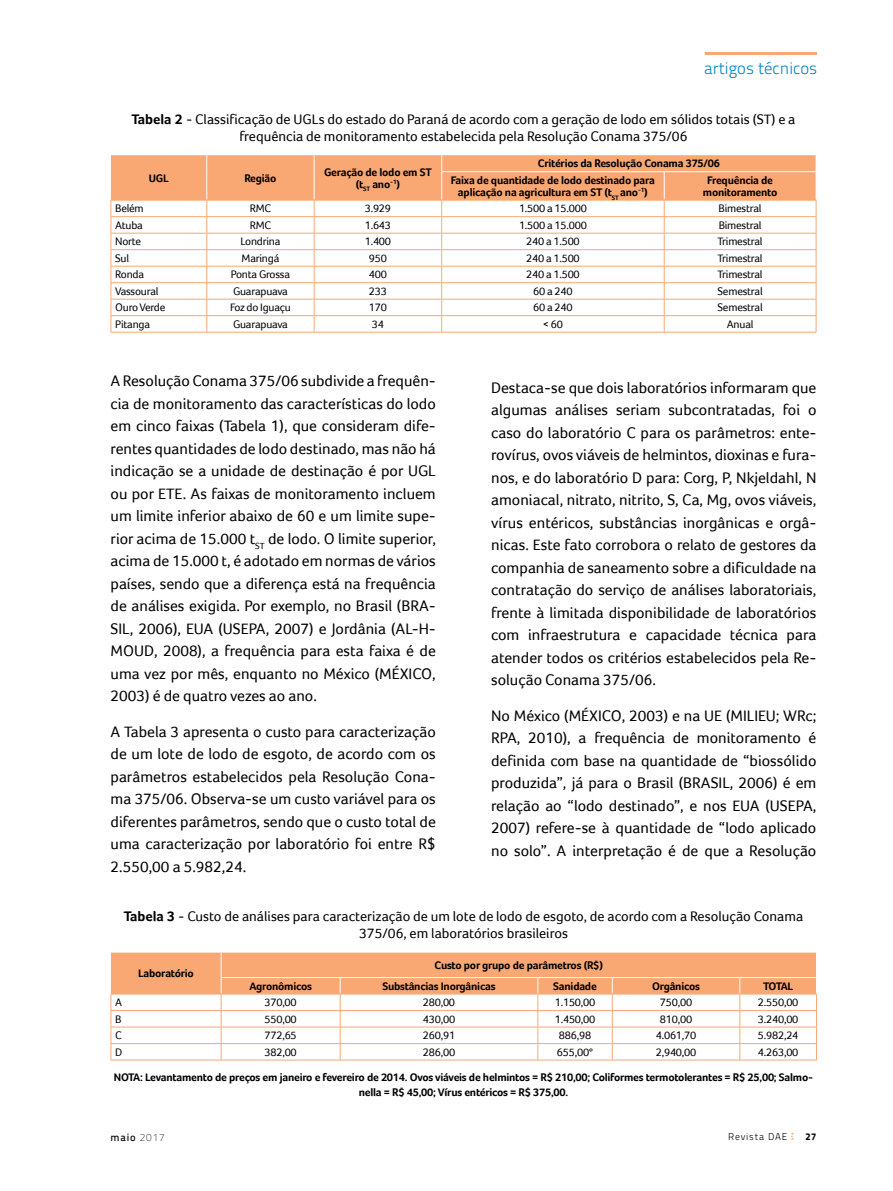
<style>
.page{position:relative;width:893px;height:1191px;background:#fff}
.page>*{position:absolute;margin:0;border:0;box-sizing:border-box;transform-origin:0 0}
.t1{font:300 16.65px "Titillium Text 22 L";color:#0083c6}
.t2{font:15.75px/22.5px "Foco";color:#000;text-align:justify}
.t3{font:14.25px/17.1px "Foco";color:#000;text-align:center}
.t4{font:700 11.25px/12px "Foco";letter-spacing:-.02em;color:#000;text-align:center}
.t5{font:11.25px "Foco";letter-spacing:-.02em;color:#000}
.t6{font:500 10.5px "Titillium Text 22 L";color:#000}
.t7{font:300 9.75px "Titillium Text 22 L";letter-spacing:.08em;color:#000}
.t8{font:800 9.75px "Titillium Text 22 L";color:#000}
.s1{font-weight:700}
.s2{font-weight:100}
</style>
<div class="page">
<svg style="left:111px;top:155px;width:706px;height:177px"></svg>
<hr style="left:111px;top:332px;width:96px;height:1px;background:#f9a773">
<hr style="left:207px;top:332px;width:107px;height:1px;background:#f9a773">
<hr style="left:314px;top:332px;width:128px;height:1px;background:#f9a773">
<hr style="left:442px;top:332px;width:222px;height:1px;background:#f9a773">
<hr style="left:664px;top:332px;width:152px;height:1px;background:#f9a773">
<svg style="left:111px;top:952px;width:706px;height:107px"></svg>
<hr style="left:111px;top:1059px;width:110px;height:1px;background:#f9a773">
<hr style="left:221px;top:1059px;width:119px;height:1px;background:#f9a773">
<hr style="left:340px;top:1059px;width:198px;height:1px;background:#f9a773">
<hr style="left:538px;top:1059px;width:74px;height:1px;background:#f9a773">
<hr style="left:612px;top:1059px;width:128px;height:1px;background:#f9a773">
<hr style="left:740px;top:1059px;width:77px;height:1px;background:#f9a773">
<svg style="left:791px;top:1133px;width:2px;height:6px"></svg>
<hr style="left:705px;top:52px;width:111px;height:3px;background:#f9a773">
<p class="t1" style="left:704px;top:56px;width:115px">artigos técnicos</p>
<p class="t3" style="left:132px;top:110px;width:665px"><span class="s1">Tabela 2</span> - Classificação de UGLs do estado do Paraná de acordo com a geração de lodo em sólidos totais (ST) e a frequência de monitoramento estabelecida pela Resolução Conama 375/06</p>
<p class="t4" style="left:149px;top:172px;width:22px">UGL</p>
<p class="t4" style="left:244px;top:172px;width:34px">Região</p>
<p class="t4" style="left:324px;top:166px;width:109px">Geração de lodo em ST (t<sub>ST</sub> ano<sup>-1</sup>)</p>
<p class="t4" style="left:451px;top:155px;width:270px;line-height:16.5px;text-align:left;text-indent:87px">Critérios da Resolução Conama 375/06<br>Faixa de quantidade de lodo destinado para</p>
<p class="t4" style="left:458px;top:186px;width:191px">aplicação na agricultura em ST (t<sub>ST</sub> ano<sup>-1</sup>)</p>
<p class="t4" style="left:703px;top:174px;width:76px">Frequência de monitoramento</p>
<p class="t5" style="left:115px;top:202px;width:30px">Belém</p>
<p class="t5" style="left:250px;top:202px;width:23px">RMC</p>
<p class="t5" style="left:365px;top:202px;width:28px">3.929</p>
<p class="t5" style="left:519px;top:202px;width:69px">1.500 a 15.000</p>
<p class="t5" style="left:719px;top:202px;width:44px">Bimestral</p>
<p class="t5" style="left:115px;top:219px;width:29px">Atuba</p>
<p class="t5" style="left:250px;top:219px;width:23px">RMC</p>
<p class="t5" style="left:365px;top:219px;width:28px">1.643</p>
<p class="t5" style="left:519px;top:219px;width:69px">1.500 a 15.000</p>
<p class="t5" style="left:719px;top:219px;width:44px">Bimestral</p>
<p class="t5" style="left:115px;top:235px;width:27px">Norte</p>
<p class="t5" style="left:240px;top:235px;width:42px">Londrina</p>
<p class="t5" style="left:365px;top:235px;width:28px">1.400</p>
<p class="t5" style="left:526px;top:235px;width:55px">240 a 1.500</p>
<p class="t5" style="left:718px;top:235px;width:47px">Trimestral</p>
<p class="t5" style="left:115px;top:252px;width:15px">Sul</p>
<p class="t5" style="left:242px;top:252px;width:39px">Maringá</p>
<p class="t5" style="left:369px;top:252px;width:20px">950</p>
<p class="t5" style="left:526px;top:252px;width:55px">240 a 1.500</p>
<p class="t5" style="left:718px;top:252px;width:47px">Trimestral</p>
<p class="t5" style="left:115px;top:268px;width:30px">Ronda</p>
<p class="t5" style="left:231px;top:268px;width:61px">Ponta Grossa</p>
<p class="t5" style="left:369px;top:268px;width:20px">400</p>
<p class="t5" style="left:526px;top:268px;width:55px">240 a 1.500</p>
<p class="t5" style="left:718px;top:268px;width:47px">Trimestral</p>
<p class="t5" style="left:115px;top:285px;width:45px">Vassoural</p>
<p class="t5" style="left:233px;top:285px;width:56px">Guarapuava</p>
<p class="t5" style="left:369px;top:285px;width:20px">233</p>
<p class="t5" style="left:533px;top:285px;width:41px">60 a 240</p>
<p class="t5" style="left:718px;top:285px;width:47px">Semestral</p>
<p class="t5" style="left:115px;top:301px;width:52px">Ouro Verde</p>
<p class="t5" style="left:230px;top:301px;width:62px">Foz do Iguaçu</p>
<p class="t5" style="left:369px;top:301px;width:20px">170</p>
<p class="t5" style="left:533px;top:301px;width:41px">60 a 240</p>
<p class="t5" style="left:718px;top:301px;width:47px">Semestral</p>
<p class="t5" style="left:115px;top:318px;width:36px">Pitanga</p>
<p class="t5" style="left:233px;top:318px;width:56px">Guarapuava</p>
<p class="t5" style="left:372px;top:318px;width:14px">34</p>
<p class="t5" style="left:543px;top:318px;width:22px">&lt; 60</p>
<p class="t5" style="left:727px;top:318px;width:28px">Anual</p>
<p class="t2" style="left:111px;top:369px;width:327px">A Resolução Conama 375/06 subdivide a frequên&shy;cia de monitoramento das características do lodo em cinco faixas (Tabela 1), que consideram dife&shy;rentes quantidades de lodo destinado, mas não há indicação se a unidade de destinação é por UGL ou por ETE. As faixas de monitoramento incluem um limite inferior abaixo de 60 e um limite supe&shy;rior acima de 15.000 t<sub>ST</sub> de lodo. O limite superior, acima de 15.000 t, é adotado em normas de vários países, sendo que a diferença está na frequência de análises exigida. Por exemplo, no Brasil (BRA-SIL, 2006), EUA (USEPA, 2007) e Jordânia (AL-H-MOUD, 2008), a frequência para esta faixa é de uma vez por mês, enquanto no México (MÉXICO, 2003) é de quatro vezes ao ano.</p>
<p class="t2" style="left:111px;top:720px;width:327px">A Tabela 3 apresenta o custo para caracterização de um lote de lodo de esgoto, de acordo com os parâmetros estabelecidos pela Resolução Cona&shy;ma 375/06. Observa-se um custo variável para os diferentes parâmetros, sendo que o custo total de uma caracterização por laboratório foi entre R$ 2.550,00 a 5.982,24.</p>
<p class="t2" style="left:491px;top:376px;width:327px">Destaca-se que dois laboratórios informaram que algumas análises seriam subcontratadas, foi o caso do laboratório C para os parâmetros: ente&shy;rovírus, ovos viáveis de helmintos, dioxinas e fura&shy;nos, e do laboratório D para: Corg, P, Nkjeldahl, N amoniacal, nitrato, nitrito, S, Ca, Mg, ovos viáveis, vírus entéricos, substâncias inorgânicas e orgâ&shy;nicas. Este fato corrobora o relato de gestores da companhia de saneamento sobre a dificuldade na contratação do serviço de análises laboratoriais, frente à limitada disponibilidade de laboratórios com infraestrutura e capacidade técnica para atender todos os critérios estabelecidos pela Re&shy;solução Conama 375/06.</p>
<p class="t2" style="left:491px;top:704px;width:327px">No México (MÉXICO, 2003) e na UE (MILIEU; WRc; RPA, 2010), a frequência de monitoramento é definida com base na quantidade de “biossólido produzida”, já para o Brasil (BRASIL, 2006) é em relação ao “lodo destinado”, e nos EUA (USEPA, 2007) refere-se à quantidade de “lodo aplicado no solo”. A interpretação é de que a Resolução</p>
<p class="t3" style="left:124px;top:907px;width:681px"><span class="s1">Tabela 3</span> - Custo de análises para caracterização de um lote de lodo de esgoto, de acordo com a Resolução Conama<br>375/06, em laboratórios brasileiros</p>
<p class="t4" style="left:138px;top:967px;width:57px">Laboratório</p>
<p class="t4" style="left:435px;top:959px;width:170px">Custo por grupo de parâmetros (R$)</p>
<p class="t4" style="left:249px;top:980px;width:64px">Agronômicos</p>
<p class="t4" style="left:382px;top:980px;width:115px">Substâncias Inorgânicas</p>
<p class="t4" style="left:553px;top:980px;width:45px">Sanidade</p>
<p class="t4" style="left:652px;top:980px;width:49px">Orgânicos</p>
<p class="t4" style="left:763px;top:980px;width:32px">TOTAL</p>
<p class="t5" style="left:115px;top:996px;width:9px">A</p>
<p class="t5" style="left:264px;top:996px;width:34px">370,00</p>
<p class="t5" style="left:423px;top:996px;width:34px">280,00</p>
<p class="t5" style="left:555px;top:996px;width:42px">1.150,00</p>
<p class="t5" style="left:660px;top:996px;width:34px">750,00</p>
<p class="t5" style="left:758px;top:996px;width:42px">2.550,00</p>
<p class="t5" style="left:115px;top:1012px;width:8px">B</p>
<p class="t5" style="left:264px;top:1012px;width:34px">550,00</p>
<p class="t5" style="left:423px;top:1012px;width:34px">430,00</p>
<p class="t5" style="left:555px;top:1012px;width:42px">1.450,00</p>
<p class="t5" style="left:660px;top:1012px;width:34px">810,00</p>
<p class="t5" style="left:758px;top:1012px;width:42px">3.240,00</p>
<p class="t5" style="left:115px;top:1029px;width:8px">C</p>
<p class="t5" style="left:264px;top:1029px;width:34px">772,65</p>
<p class="t5" style="left:423px;top:1029px;width:34px">260,91</p>
<p class="t5" style="left:559px;top:1029px;width:34px">886,98</p>
<p class="t5" style="left:656px;top:1029px;width:42px">4.061,70</p>
<p class="t5" style="left:758px;top:1029px;width:42px">5.982,24</p>
<p class="t5" style="left:115px;top:1045px;width:9px">D</p>
<p class="t5" style="left:264px;top:1045px;width:34px">382,00</p>
<p class="t5" style="left:423px;top:1045px;width:34px">286,00</p>
<p class="t5" style="left:557px;top:1045px;width:38px">655,00*</p>
<p class="t5" style="left:656px;top:1045px;width:42px">2,940,00</p>
<p class="t5" style="left:758px;top:1045px;width:42px">4.263,00</p>
<p class="t4" style="left:114px;top:1070px;width:701px;line-height:15px">NOTA: Levantamento de preços em janeiro e fevereiro de 2014. Ovos viáveis de helmintos = R$ 210,00; Coliformes termotolerantes = R$ 25,00; Salmo&shy;nella = R$ 45,00; Vírus entéricos = R$ 375,00.</p>
<p class="t7" style="left:728px;top:1129px;width:61px">Revista DAE</p>
<p class="t8" style="left:805px;top:1129px;width:13px">27</p>
<p class="t6" style="left:111px;top:1129px;width:56px">maio <span class="s2">2017</span></p>
</div>
